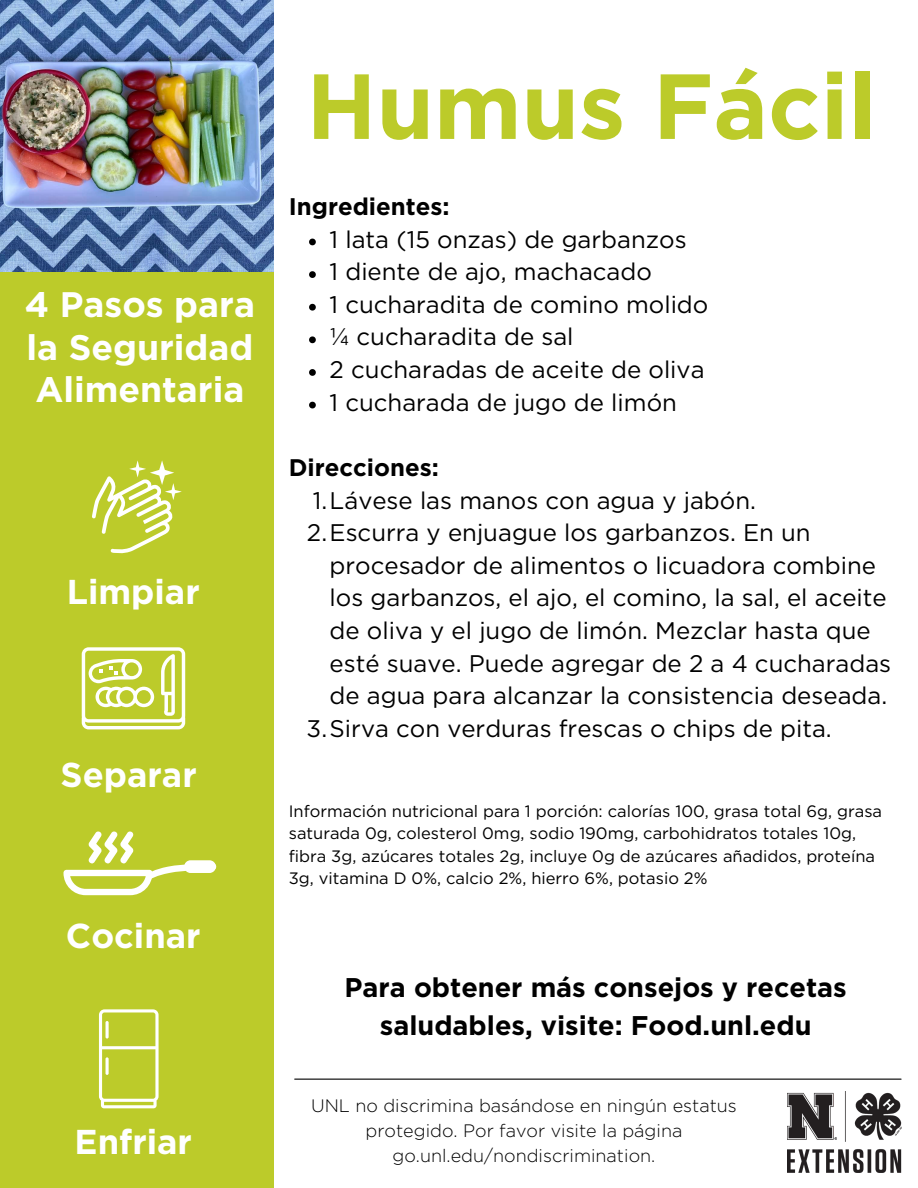
<style>
.page{position:relative;width:918px;height:1188px;background:#fff}
.page>*{position:absolute;margin:0;border:0;box-sizing:border-box;transform-origin:0 0}
.t1{font:700 92.25px "Gotham";color:#bccb2a}
.t2{font:700 35.4px/42.8px "Gotham";color:#fff;text-align:justify}
.t3{font:700 34.5px "Gotham";color:#fff}
.t4{font:700 27px/37.2px "Gotham";color:#000;text-align:center}
.t5{font:24px/32.7px "Gotham";color:#000}
.t6{font:700 24px "Gotham";color:#000}
.t7{font:300 18px/24.8px "Gotham";color:#000;text-align:center}
.t8{font:16.5px/22.5px "Gotham";color:#000}
</style>
<div class="page">
<img style="left:0;top:0;width:273px;height:271px">
<div style="left:0;top:272px;width:274px;height:916px;background:#bccb2a"></div>
<svg style="left:309px;top:239px;width:7px;height:6px"></svg>
<svg style="left:309px;top:271px;width:7px;height:7px"></svg>
<svg style="left:309px;top:304px;width:7px;height:7px"></svg>
<svg style="left:309px;top:336px;width:7px;height:7px"></svg>
<svg style="left:309px;top:369px;width:7px;height:7px"></svg>
<svg style="left:309px;top:402px;width:7px;height:6px"></svg>
<img style="left:787px;top:1091px;width:115px;height:81px">
<svg style="left:92px;top:460px;width:90px;height:94px"></svg>
<svg style="left:82px;top:647px;width:103px;height:82px"></svg>
<svg style="left:63px;top:831px;width:153px;height:64px"></svg>
<svg style="left:99px;top:1009px;width:60px;height:99px"></svg>
<hr style="left:106px;top:1021px;width:3px;height:18px;background:#fff;border-radius:2px">
<hr style="left:106px;top:1057px;width:3px;height:18px;background:#fff;border-radius:2px">
<hr style="left:295px;top:1079px;width:606px;height:1px;background:#000">
<p class="t2" style="left:25px;top:285px;width:232px">4 Pasos para la Seguridad Alimentaria</p>
<p class="t3" style="left:67px;top:577px;width:135px">Limpiar</p>
<p class="t3" style="left:61px;top:759px;width:138px">Separar</p>
<p class="t3" style="left:66px;top:920px;width:136px">Cocinar</p>
<p class="t3" style="left:75px;top:1126px;width:119px">Enfriar</p>
<p class="t1" style="left:306px;top:65px;width:571px">Humus Fácil</p>
<p class="t6" style="left:289px;top:196px;width:162px">Ingredientes:</p>
<p class="t5" style="left:330px;top:224px;width:359px">1 lata (15 onzas) de garbanzos</p>
<p class="t5" style="left:330px;top:257px;width:324px">1 diente de ajo, machacado</p>
<p class="t5" style="left:330px;top:289px;width:380px">1 cucharadita de comino molido</p>
<p class="t5" style="left:330px;top:322px;width:245px">¼ cucharadita de sal</p>
<p class="t5" style="left:330px;top:355px;width:376px">2 cucharadas de aceite de oliva</p>
<p class="t5" style="left:330px;top:387px;width:349px">1 cucharada de jugo de limón</p>
<p class="t6" style="left:289px;top:457px;width:152px">Direcciones:</p>
<p class="t5" style="left:313px;top:485px;width:445px">1.Lávese las manos con agua y jabón.</p>
<p class="t5" style="left:330px;top:518px;width:563px;text-indent:-23px">2.Escurra y enjuague los garbanzos. En un procesador de alimentos o licuadora combine los garbanzos, el ajo, el comino, la sal, el aceite de oliva y el jugo de limón. Mezclar hasta que esté suave. Puede agregar de 2 a 4 cucharadas de agua para alcanzar la consistencia deseada.</p>
<p class="t5" style="left:307px;top:713px;width:527px">3.Sirva con verduras frescas o chips de pita.</p>
<p class="t8" style="left:289px;top:801px;width:595px">Información nutricional para 1 porción: calorías 100, grasa total 6g, grasa saturada 0g, colesterol 0mg, sodio 190mg, carbohidratos totales 10g, fibra 3g, azúcares totales 2g, incluye 0g de azúcares añadidos, proteína 3g, vitamina D 0%, calcio 2%, hierro 6%, potasio 2%</p>
<p class="t4" style="left:345px;top:971px;width:504px">Para obtener más consejos y recetas saludables, visite: Food.unl.edu</p>
<p class="t7" style="left:311px;top:1095px;width:427px">UNL no discrimina basándose en ningún estatus protegido. Por favor visite la página go.unl.edu/nondiscrimination.</p>
</div>
